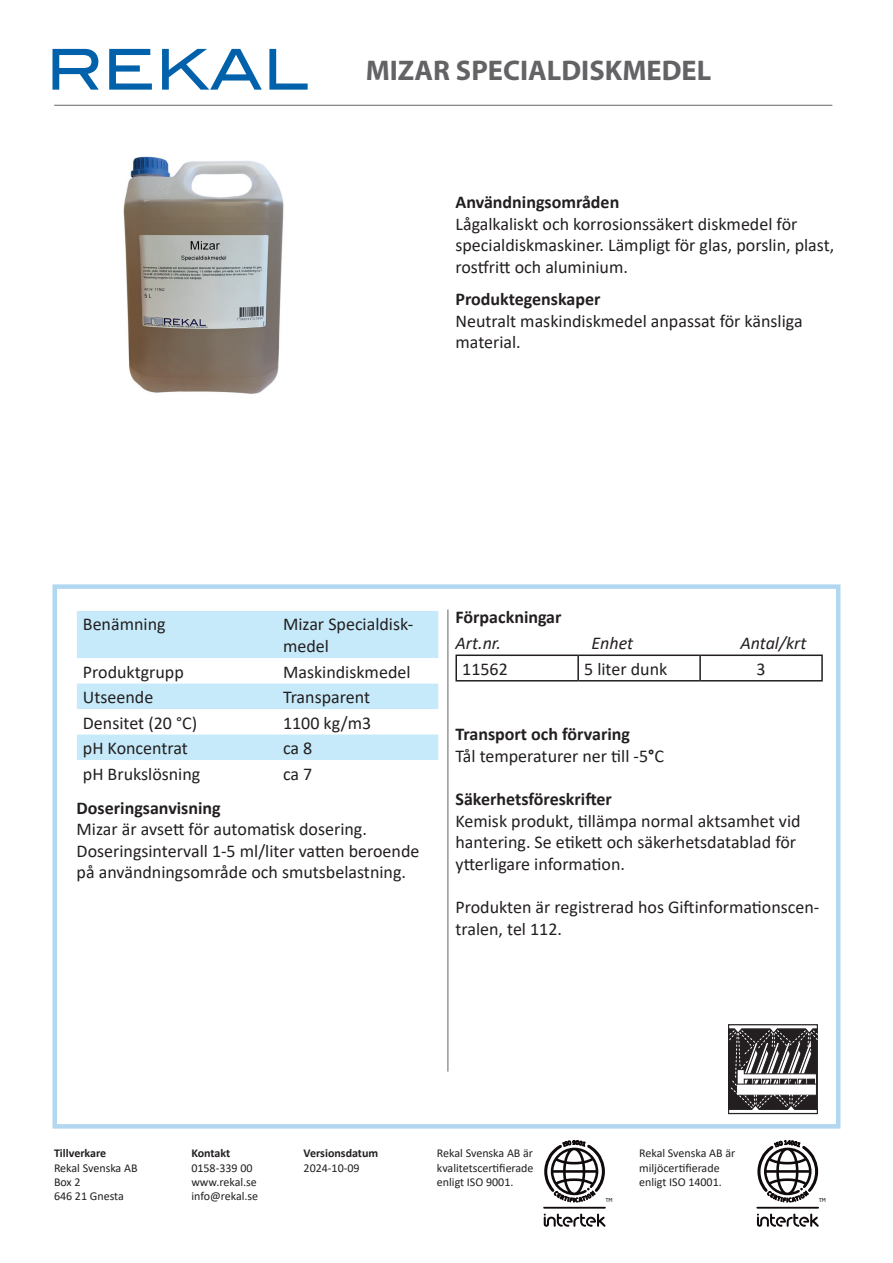
<style>
.page{position:relative;width:893px;height:1263px;background:#fff}
.page>*{position:absolute;margin:0;border:0;box-sizing:border-box;transform-origin:0 0}
.t1{font:700 28.5px "Myriad Pro";color:#636366}
.t2{font:18px/21.6px "Calibri";color:#231f20}
.t3{font:700 18px "Calibri";color:#231f20}
.t4{font:italic 18px "Calibri";color:#231f20}
.t5{font:12px/14.4px "Calibri";color:#231f20}
.t6{font:700 12px "Calibri";color:#231f20}
.t7{font:5.4px "Neo Sans Std";color:#110a0c}
.s1{font-weight:700}
</style>
<div class="page">
<img style="left:123px;top:156px;width:161px;height:238px">
<hr style="left:54px;top:105px;width:778px;height:1px;background:#636366">
<div style="left:52px;top:584px;width:788px;height:544px;border:4px solid #b2d7f1"></div>
<hr style="left:447px;top:609px;width:1px;height:462px;background:#636366">
<svg style="left:728px;top:1024px;width:90px;height:90px"></svg>
<svg style="left:77px;top:611px;width:361px;height:149px;fill:#c6eafa"></svg>
<hr style="left:455px;top:654px;width:123px;height:2px;background:#231f20">
<hr style="left:455px;top:656px;width:2px;height:24px;background:#231f20">
<hr style="left:578px;top:654px;width:122px;height:2px;background:#231f20">
<hr style="left:577px;top:656px;width:2px;height:24px;background:#231f20">
<hr style="left:700px;top:654px;width:123px;height:2px;background:#231f20">
<hr style="left:699px;top:656px;width:2px;height:24px;background:#231f20">
<hr style="left:821px;top:656px;width:2px;height:24px;background:#231f20">
<hr style="left:455px;top:680px;width:123px;height:1px;background:#231f20">
<hr style="left:578px;top:680px;width:122px;height:1px;background:#231f20">
<hr style="left:700px;top:680px;width:123px;height:1px;background:#231f20">
<svg style="left:53px;top:49px;width:46px;height:41px"></svg>
<svg style="left:109px;top:49px;width:43px;height:41px"></svg>
<svg style="left:162px;top:49px;width:100px;height:41px"></svg>
<svg style="left:269px;top:49px;width:39px;height:41px"></svg>
<svg style="left:757px;top:1213px;width:62px;height:14px"></svg>
<hr style="left:756px;top:1207px;width:63px;height:1px;background:#110a0c">
<svg style="left:544px;top:1213px;width:61px;height:14px"></svg>
<hr style="left:543px;top:1207px;width:63px;height:1px;background:#110a0c">
<svg style="left:757px;top:1146px;width:62px;height:50px"></svg>
<svg style="left:544px;top:1144px;width:61px;height:52px"></svg>
<h1 class="t1" style="left:366px;top:52px;width:347px">MIZAR SPECIALDISKMEDEL</h1>
<p class="t3" style="left:455px;top:189px;width:165px">Användningsområden</p>
<p class="t2" style="left:455px;top:212px;width:380px">Lågalkaliskt och korrosionssäkert diskmedel för specialdiskmaskiner. Lämpligt för glas, porslin, plast, rostfritt och aluminium.</p>
<p class="t3" style="left:455px;top:286px;width:147px">Produktegenskaper</p>
<p class="t2" style="left:455px;top:309px;width:349px">Neutralt maskindiskmedel anpassat för känsliga material.</p>
<p class="t2" style="left:83px;top:613px;width:84px">Benämning</p>
<p class="t2" style="left:283px;top:613px;width:132px">Mizar Specialdisk&shy;medel</p>
<p class="t2" style="left:83px;top:660px;width:102px">Produktgrupp</p>
<p class="t2" style="left:283px;top:660px;width:129px">Maskindiskmedel</p>
<p class="t2" style="left:83px;top:686px;width:72px">Utseende</p>
<p class="t2" style="left:283px;top:686px;width:89px">Transparent</p>
<p class="t2" style="left:83px;top:711px;width:116px">Densitet (20 °C)</p>
<p class="t2" style="left:283px;top:711px;width:90px">1100 kg/m3</p>
<p class="t2" style="left:83px;top:737px;width:106px">pH Koncentrat</p>
<p class="t2" style="left:283px;top:737px;width:31px">ca 8</p>
<p class="t2" style="left:83px;top:762px;width:119px">pH Brukslösning</p>
<p class="t2" style="left:283px;top:762px;width:31px">ca 7</p>
<p class="t3" style="left:77px;top:795px;width:146px">Doseringsanvisning</p>
<p class="t2" style="left:77px;top:818px;width:344px">Mizar är avsett för automatisk dosering.<br>Doseringsintervall 1-5 ml/liter vatten beroende på användningsområde och smutsbelastning.</p>
<p class="t3" style="left:455px;top:604px;width:108px">Förpackningar</p>
<p class="t4" style="left:455px;top:630px;width:47px">Art.nr.</p>
<p class="t4" style="left:592px;top:630px;width:43px">Enhet</p>
<p class="t4" style="left:740px;top:630px;width:68px">Antal/krt</p>
<p class="t2" style="left:462px;top:657px;width:47px">11562</p>
<p class="t2" style="left:584px;top:657px;width:85px">5 liter dunk</p>
<p class="t2" style="left:756px;top:657px;width:11px">3</p>
<p class="t2" style="left:455px;top:723px;width:210px"><span class="s1">Transport och förvaring<br></span>Tål temperaturer ner till -5<span class="s1">°</span>C</p>
<p class="t3" style="left:455px;top:786px;width:158px">Säkerhetsföreskrifter</p>
<p class="t2" style="left:455px;top:809px;width:347px">Kemisk produkt, tillämpa normal aktsamhet vid hantering. Se etikett och säkerhetsdatablad för ytterligare information.</p>
<p class="t2" style="left:455px;top:896px;width:365px">Produkten är registrerad hos Giftinformationscen&shy;tralen, tel 112.</p>
<p class="t6" style="left:54px;top:1145px;width:54px">Tillverkare</p>
<p class="t5" style="left:54px;top:1160px;width:85px">Rekal Svenska AB<br>Box 2<br>646 21 Gnesta</p>
<p class="t6" style="left:191px;top:1145px;width:40px">Kontakt</p>
<p class="t5" style="left:191px;top:1160px;width:68px">0158-339 00 www.rekal.se info@rekal.se</p>
<p class="t6" style="left:304px;top:1145px;width:76px">Versionsdatum</p>
<p class="t5" style="left:304px;top:1160px;width:58px">2024-10-09</p>
<p class="t5" style="left:437px;top:1146px;width:98px;text-align:justify">Rekal Svenska AB är kvalitetscertifierade enligt ISO 9001.</p>
<p class="t5" style="left:639px;top:1146px;width:98px">Rekal Svenska AB är miljöcertifierade enligt ISO 14001.</p>
<p class="t7" style="left:605px;top:1197px;width:9px">TM</p>
<p class="t7" style="left:819px;top:1197px;width:9px">TM</p>
</div>
